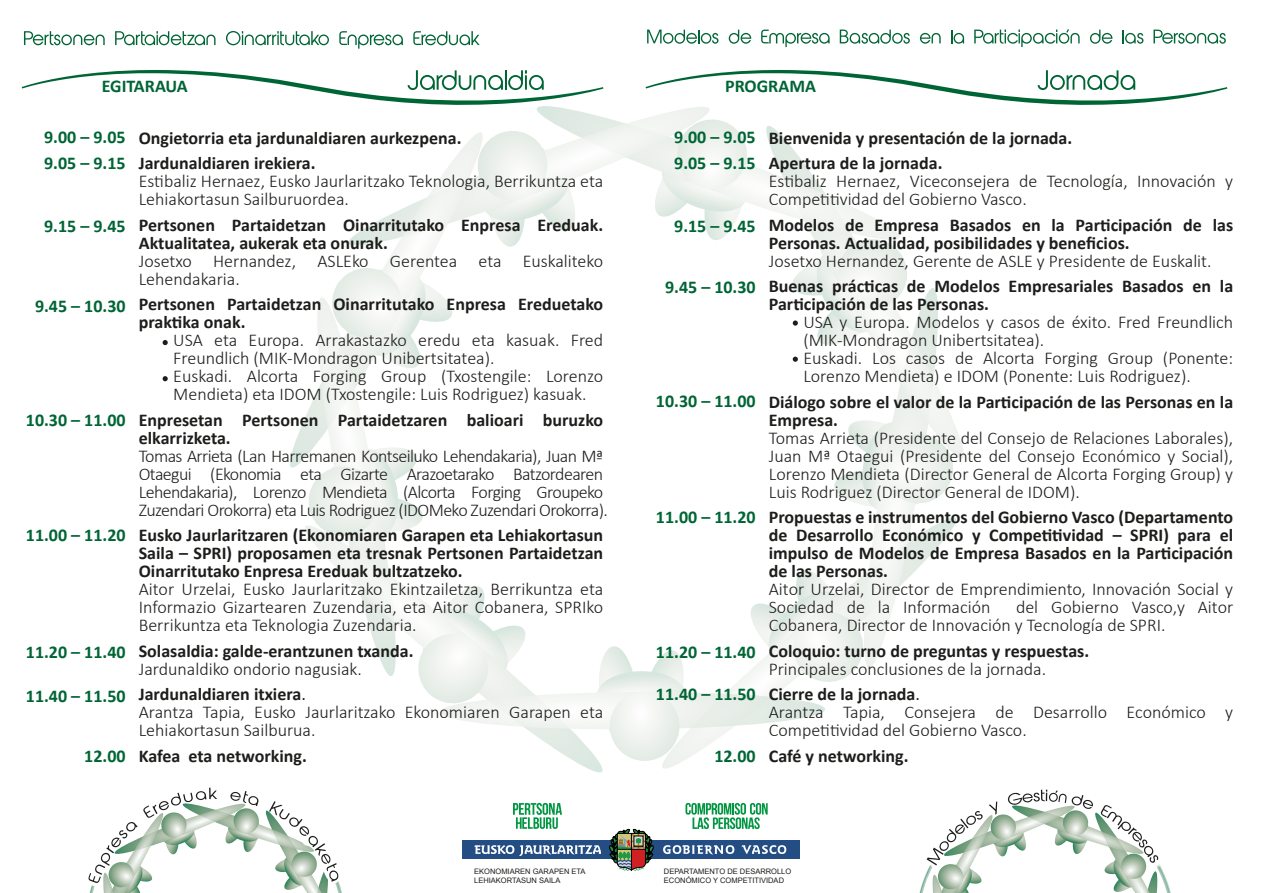
<style>
.page{position:relative;width:1263px;height:893px;background:#fff}
.page>*{position:absolute;margin:0;border:0;box-sizing:border-box;transform-origin:0 0}
.t1{font:300 18px/18px "Calibri";color:#1d1d1b}
.t2{font:700 18px/18px "Calibri";color:#1d1d1b}
.t3{font:300 18px/18px "Calibri";letter-spacing:-.035em;color:#1d1d1b}
.t4{font:700 18px/25.5px "Calibri";color:#006535}
.t5{font:7.5px/9px "Arial";color:#1d1d1b}
.s1{font-weight:700}
.s2{font-weight:400}
</style>
<div class="page">
<svg style="left:662px;top:517px;width:294px;height:252px"></svg>
<svg style="left:537px;top:107px;width:173px;height:8px"></svg>
<svg style="left:290px;top:410px;width:19px;height:58px"></svg>
<svg style="left:305px;top:525px;width:298px;height:247px"></svg>
<div style="left:609px;top:691px;width:71px;height:70px;background:#e6ede7;border-radius:50%"></div>
<svg style="left:88px;top:788px;width:254px;height:105px"></svg>
<div style="left:463px;top:840px;width:337px;height:19px;background:#244e83"></div>
<svg style="left:474px;top:845px;width:127px;height:11px"></svg>
<svg style="left:663px;top:845px;width:71px;height:10px"></svg>
<svg style="left:741px;top:845px;width:45px;height:9px"></svg>
<svg style="left:609px;top:829px;width:45px;height:42px"></svg>
<svg style="left:685px;top:803px;width:83px;height:26px"></svg>
<svg style="left:513px;top:803px;width:49px;height:26px"></svg>
<svg style="left:24px;top:31px;width:81px;height:14px"></svg>
<svg style="left:115px;top:31px;width:100px;height:14px"></svg>
<svg style="left:226px;top:31px;width:103px;height:14px"></svg>
<svg style="left:339px;top:31px;width:64px;height:18px"></svg>
<svg style="left:413px;top:31px;width:67px;height:14px"></svg>
<svg style="left:919px;top:790px;width:252px;height:103px"></svg>
<svg style="left:309px;top:115px;width:644px;height:631px"></svg>
<svg style="left:163px;top:340px;width:5px;height:5px"></svg>
<svg style="left:163px;top:376px;width:5px;height:5px"></svg>
<svg style="left:22px;top:70px;width:581px;height:35px"></svg>
<svg style="left:646px;top:70px;width:581px;height:35px"></svg>
<svg style="left:647px;top:30px;width:71px;height:14px"></svg>
<svg style="left:729px;top:30px;width:22px;height:14px"></svg>
<svg style="left:761px;top:30px;width:69px;height:17px"></svg>
<svg style="left:840px;top:30px;width:70px;height:14px"></svg>
<svg style="left:920px;top:33px;width:21px;height:11px"></svg>
<svg style="left:951px;top:30px;width:13px;height:14px"></svg>
<svg style="left:1090px;top:30px;width:22px;height:14px"></svg>
<svg style="left:1122px;top:30px;width:21px;height:14px"></svg>
<svg style="left:1153px;top:30px;width:73px;height:14px"></svg>
<svg style="left:974px;top:29px;width:105px;height:18px"></svg>
<p class="t4" style="left:102px;top:74px;width:88px">EGITARAUA</p>
<p class="t4" style="left:44px;top:125px;width:83px">9.00 – 9.05<br>9.05 – 9.15</p>
<p class="t2" style="left:139px;top:125px;width:324px;line-height:25.5px">Ongietorria eta jardunaldiaren aurkezpena.<br>Jardunaldiaren irekiera.</p>
<p class="t1" style="left:139px;top:172px;width:466px">Estibaliz Hernaez, Eusko Jaurlaritzako Teknologia, Berrikuntza eta<br>Lehiakortasun Sailburuordea.</p>
<p class="t2" style="left:139px;top:216px;width:466px">Pertsonen Partaidetzan Oinarritutako Enpresa Ereduak.<br>Aktualitatea, aukerak eta onurak.</p>
<p class="t1" style="left:139px;top:252px;width:466px">Josetxo Hernandez, ASLEko Gerentea eta Euskaliteko<br>Lehendakaria.</p>
<p class="t2" style="left:139px;top:295px;width:466px">Pertsonen Partaidetzan Oinarritutako Enpresa Ereduetako praktika onak.</p>
<p class="t1" style="left:173px;top:331px;width:431px">USA eta Europa. Arrakastazko eredu eta kasuak. Fred Freundlich (MIK-Mondragon Unibertsitatea).<br>Euskadi. Alcorta Forging Group (Txostengile: Lorenzo Mendieta) eta IDOM (Txostengile: Luis Rodriguez) kasuak.</p>
<p class="t2" style="left:139px;top:411px;width:466px">Enpresetan Pertsonen Partaidetzaren balioari buruzko elkarrizketa.</p>
<p class="t3" style="left:139px;top:447px;width:471px">Tomas Arrieta (Lan Harremanen Kontseiluko Lehendakaria), Juan Mª Otaegui (Ekonomia eta Gizarte Arazoetarako Batzordearen Lehendakaria), Lorenzo Mendieta (Alcorta Forging Groupeko Zuzendari Orokorra) eta Luis Rodriguez (IDOMeko Zuzendari Orokorra).</p>
<p class="t2" style="left:139px;top:526px;width:466px;text-align:justify">Eusko Jaurlaritzaren (Ekonomiaren Garapen eta Lehiakortasun Saila – SPRI) proposamen eta tresnak Pertsonen Partaidetzan Oinarritutako Enpresa Ereduak bultzatzeko.</p>
<p class="t1" style="left:139px;top:580px;width:466px;text-align:justify">Aitor Urzelai, Eusko Jaurlaritzako Ekintzailetza, Berrikuntza eta Informazio Gizartearen Zuzendaria, eta Aitor Cobanera, SPRIko Berrikuntza eta Teknologia Zuzendaria.</p>
<p class="t2" style="left:139px;top:642px;width:276px">Solasaldia: galde-erantzunen txanda.</p>
<p class="t1" style="left:139px;top:656px;width:225px;line-height:25.5px">Jardunaldiko ondorio nagusiak.<br><span class="s1">Jardunaldiaren itxiera</span><span class="s2">.</span></p>
<p class="t1" style="left:139px;top:703px;width:466px">Arantza Tapia, Eusko Jaurlaritzako Ekonomiaren Garapen eta<br>Lehiakortasun Sailburua.</p>
<p class="t2" style="left:139px;top:747px;width:170px">Kafea eta networking.</p>
<p class="t4" style="left:44px;top:213px;width:83px">9.15 – 9.45</p>
<p class="t4" style="left:35px;top:293px;width:92px">9.45 – 10.30</p>
<p class="t4" style="left:26px;top:407px;width:101px">10.30 – 11.00</p>
<p class="t4" style="left:26px;top:522px;width:101px">11.00 – 11.20</p>
<p class="t4" style="left:26px;top:639px;width:101px">11.20 – 11.40</p>
<p class="t4" style="left:26px;top:683px;width:101px">11.40 – 11.50</p>
<p class="t4" style="left:84px;top:743px;width:43px">12.00</p>
<p class="t4" style="left:725px;top:74px;width:92px">PROGRAMA</p>
<p class="t4" style="left:674px;top:125px;width:83px">9.00 – 9.05<br>9.05 – 9.15</p>
<p class="t2" style="left:769px;top:125px;width:305px;line-height:25.5px">Bienvenida y presentación de la jornada.<br>Apertura de la jornada.</p>
<p class="t1" style="left:769px;top:172px;width:466px">Estibaliz Hernaez, Viceconsejera de Tecnología, Innovación y<br>Competitividad del Gobierno Vasco.</p>
<p class="t2" style="left:769px;top:216px;width:466px">Modelos de Empresa Basados en la Participación de las<br>Personas. Actualidad, posibilidades y beneficios.</p>
<p class="t1" style="left:769px;top:252px;width:444px">Josetxo Hernandez, Gerente de ASLE y Presidente de Euskalit.</p>
<p class="t2" style="left:769px;top:277px;width:466px">Buenas prácticas de Modelos Empresariales Basados en la<br>Participación de las Personas.</p>
<p class="t1" style="left:803px;top:313px;width:431px">USA y Europa. Modelos y casos de éxito. Fred Freundlich (MIK-Mondragon Unibertsitatea).<br>Euskadi. Los casos de Alcorta Forging Group (Ponente:<br>Lorenzo Mendieta) e IDOM (Ponente: Luis Rodriguez).</p>
<p class="t2" style="left:769px;top:393px;width:466px">Diálogo sobre el valor de la Participación de las Personas en la<br>Empresa.</p>
<p class="t1" style="left:769px;top:429px;width:466px;text-align:justify">Tomas Arrieta (Presidente del Consejo de Relaciones Laborales), Juan Mª Otaegui (Presidente del Consejo Económico y Social), Lorenzo Mendieta (Director General de Alcorta Forging Group) y Luis Rodriguez (Director General de IDOM).</p>
<p class="t2" style="left:769px;top:508px;width:466px;text-align:justify">Propuestas e instrumentos del Gobierno Vasco (Departamento de Desarrollo Económico y Competitividad – SPRI) para el impulso de Modelos de Empresa Basados en la Participación de las Personas.</p>
<p class="t1" style="left:769px;top:580px;width:466px">Aitor Urzelai, Director de Emprendimiento, Innovación Social y<br>Sociedad de la Información</p>
<p class="t4" style="left:674px;top:213px;width:83px">9.15 – 9.45</p>
<p class="t4" style="left:665px;top:275px;width:92px">9.45 – 10.30</p>
<p class="t4" style="left:656px;top:389px;width:101px">10.30 – 11.00</p>
<p class="t4" style="left:656px;top:504px;width:101px">11.00 – 11.20</p>
<p class="t1" style="left:769px;top:598px;width:466px;text-indent:247px">del Gobierno Vasco,y Aitor<br>Cobanera, Director de Innovación y Tecnología de SPRI.</p>
<p class="t2" style="left:769px;top:642px;width:322px">Coloquio: turno de preguntas y respuestas.</p>
<p class="t1" style="left:769px;top:656px;width:279px;line-height:25.5px">Principales conclusiones de la jornada.<br><span class="s1">Cierre de la jornada</span><span class="s2">.</span></p>
<p class="t1" style="left:769px;top:703px;width:466px">Arantza Tapia, Consejera de Desarrollo Económico y<br>Competitividad del Gobierno Vasco.</p>
<p class="t2" style="left:769px;top:747px;width:141px">Café y networking.</p>
<p class="t4" style="left:656px;top:639px;width:101px">11.20 – 11.40</p>
<p class="t4" style="left:656px;top:681px;width:101px">11.40 – 11.50</p>
<p class="t4" style="left:714px;top:743px;width:43px">12.00</p>
<p class="t5" style="left:474px;top:867px;width:113px">EKONOMIAREN GARAPEN ETA<br>LEHIAKORTASUN SAILA</p>
<p class="t5" style="left:664px;top:867px;width:129px">DEPARTAMENTO DE DESARROLLO<br>ECONÓMICO Y COMPETITIVIDAD</p>
</div>
